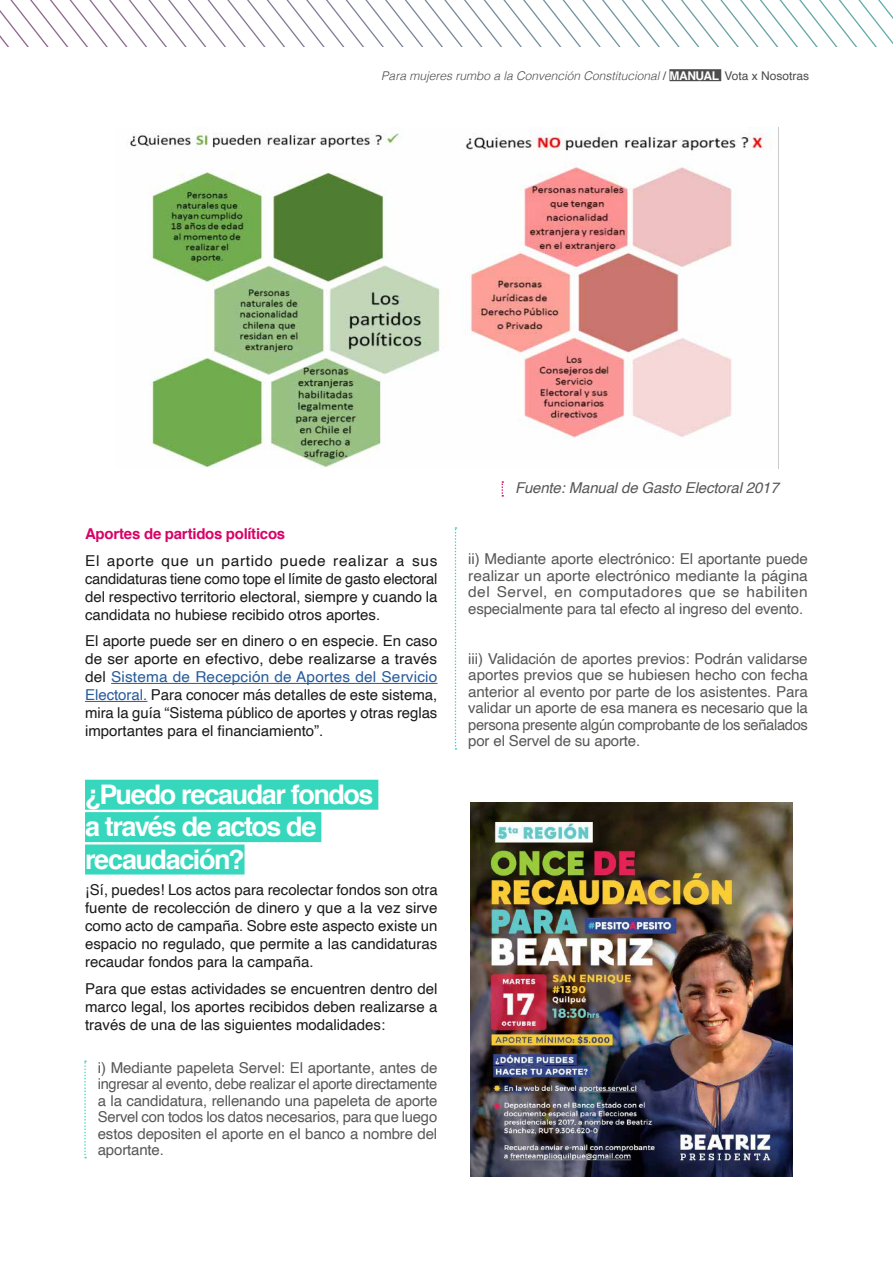
<style>
.page{position:relative;width:893px;height:1263px;background:#fff}
.page>*{position:absolute;margin:0;border:0;box-sizing:border-box;transform-origin:0 0}
.t1{font:700 27px/32.4px "Helvetica";letter-spacing:-.05em;color:#fff}
.t2{font:15px/18px "Helvetica";color:#1a1a1a;text-align:justify}
.t3{font:15px/16.5px "Helvetica";letter-spacing:-.01em;color:#575756;text-align:justify}
.t4{font:italic 15px "Helvetica";letter-spacing:-.01em;color:#575756}
.t5{font:700 15px "Helvetica";letter-spacing:-.015em;color:#d90267}
.t6{font:italic 300 12px "Helvetica";color:#4d4d4d}
.s1{font-weight:400;font-style:normal}
.s2{font-weight:700;font-style:normal;color:#fff}
.s3{color:#275b9b}
</style>
<div class="page">
<svg style="left:0;top:0;width:893px;height:47px"></svg>
<div style="left:669px;top:69px;width:52px;height:12px;background:#4d4d4d"></div>
<svg style="left:501px;top:481px;width:2px;height:16px"></svg>
<hr style="left:111px;top:683px;width:326px;height:1px;background:#275b9b">
<hr style="left:85px;top:701px;width:62px;height:1px;background:#275b9b">
<div style="left:85px;top:780px;width:293px;height:30px;background:#36d7bd"></div>
<div style="left:85px;top:812px;width:236px;height:30px;background:#36d7bd"></div>
<div style="left:85px;top:844px;width:160px;height:30px;background:#36d7bd"></div>
<svg style="left:84px;top:1060px;width:2px;height:98px"></svg>
<img style="left:128px;top:127px;width:651px;height:341px">
<svg style="left:455px;top:527px;width:1px;height:223px"></svg>
<img style="left:471px;top:802px;width:322px;height:374px">
<p class="t6" style="left:381px;top:65px;width:429px">Para mujeres rumbo a la Convención Constitucional <span class="s1">/</span> <span class="s2">MANUAL</span> <span class="s1">Vota x Nosotras</span></p>
<p class="t5" style="left:85px;top:522px;width:202px">Aportes de partidos políticos</p>
<p class="t2" style="left:85px;top:552px;width:354px">El aporte que un partido puede realizar a sus candidaturas tiene como tope el límite de gasto electoral del respectivo territorio electoral, siempre y cuando la candidata no hubiese recibido otros aportes.</p>
<p class="t2" style="left:85px;top:632px;width:354px">El aporte puede ser en dinero o en especie. En caso de ser aporte en efectivo, debe realizarse a través del <span class="s3">Sistema de Recepción de Aportes del Servicio Electoral.</span> Para conocer más detalles de este sistema, mira la guía “Sistema público de aportes y otras reglas importantes para el financiamiento”.</p>
<h1 class="t1" style="left:85px;top:778px;width:290px">¿Puedo recaudar fondos a través de actos de recaudación?</h1>
<p class="t2" style="left:85px;top:881px;width:354px">¡Sí, puedes! Los actos para recolectar fondos son otra fuente de recolección de dinero y que a la vez sirve como acto de campaña. Sobre este aspecto existe un espacio no regulado, que permite a las candidaturas recaudar fondos para la campaña.</p>
<p class="t2" style="left:85px;top:980px;width:354px">Para que estas actividades se encuentren dentro del marco legal, los aportes recibidos deben realizarse a través de una de las siguientes modalidades:</p>
<p class="t3" style="left:98px;top:1059px;width:341px">i) Mediante papeleta Servel: El aportante, antes de ingresar al evento, debe realizar el aporte directamente a la candidatura, rellenando una papeleta de aporte Servel con todos los datos necesarios, para que luego estos depositen el aporte en el banco a nombre del aportante.</p>
<p class="t4" style="left:515px;top:476px;width:265px">Fuente: Manual de Gasto Electoral 2017</p>
<p class="t3" style="left:468px;top:551px;width:341px">ii) Mediante aporte electrónico: El aportante puede realizar un aporte electrónico mediante la página del Servel, en computadores que se habiliten especialmente para tal efecto al ingreso del evento.</p>
<p class="t3" style="left:468px;top:651px;width:341px">iii) Validación de aportes previos: Podrán validarse aportes previos que se hubiesen hecho con fecha anterior al evento por parte de los asistentes. Para validar un aporte de esa manera es necesario que la persona presente algún comprobante de los señalados por el Servel de su aporte.</p>
</div>
